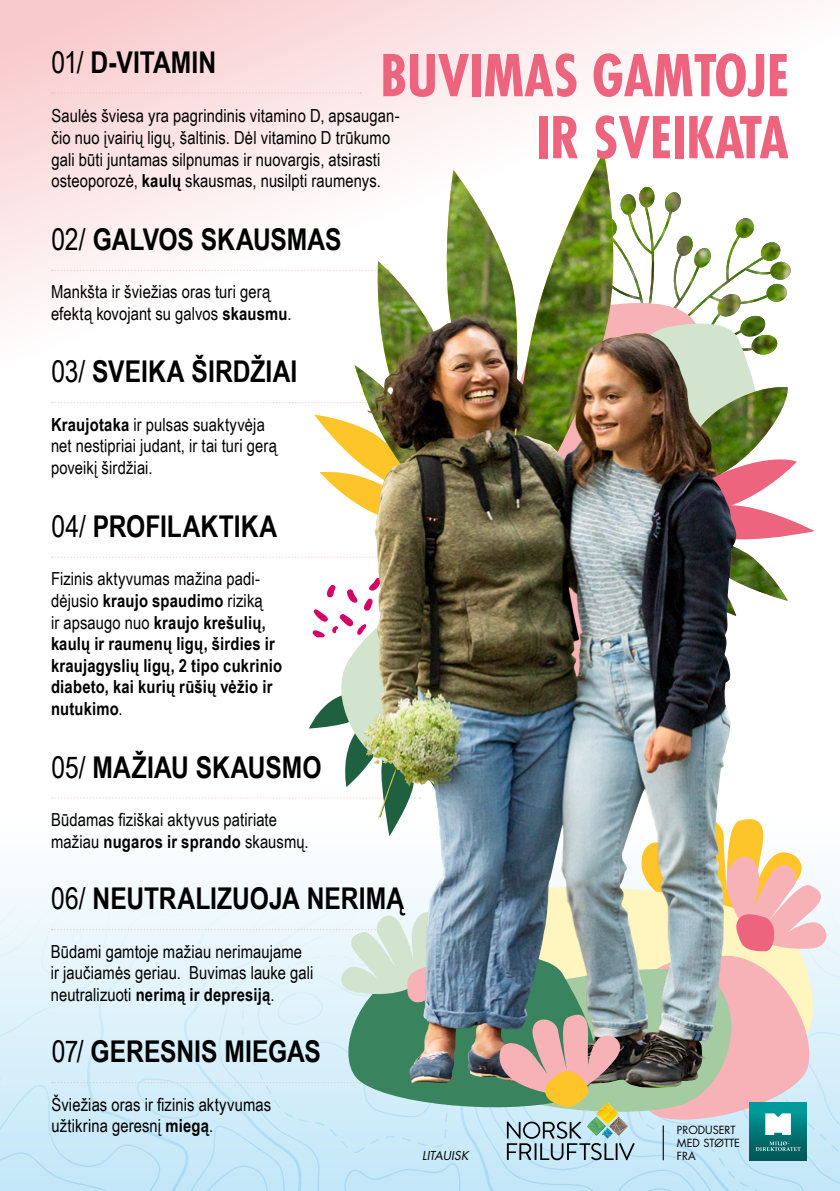
<style>
.page{position:relative;width:840px;height:1191px;background:#fff}
.page>*{position:absolute;margin:0;border:0;box-sizing:border-box;transform-origin:0 0}
.t1{font:700 condensed 56px/62px "Futura";color:#ec647d;text-align:right}
.t2{font:700 30px "Arial Narrow";color:#000}
.t3{font:18px/21.6px "Arial Narrow";letter-spacing:.005em;color:#000}
.t4{font:700 18px/21.6px "Arial Narrow";letter-spacing:.01em;color:#000}
.t5{font:italic 12px "Futura";letter-spacing:-.005em;color:#000}
.t6{font:11px/13.2px "Futura";color:#000}
.s1{font-weight:400}
.s2{font-weight:700}
</style>
<div class="page">
<svg style="left:0;top:0;width:791px;height:309px"></svg>
<svg style="left:52px;top:93px;width:309px;height:1px"></svg>
<svg style="left:52px;top:270px;width:321px;height:1px"></svg>
<svg style="left:620px;top:187px;width:170px;height:122px"></svg>
<img style="left:620px;top:194px;width:157px;height:115px">
<svg style="left:620px;top:286px;width:133px;height:26px"></svg>
<img style="left:373px;top:152px;width:247px;height:160px">
<img style="left:0;top:312px;width:839px;height:879px">
<h2 class="t2" style="left:51px;top:39px;width:166px"><span class="s1">01/</span> D-VITAMIN</h2>
<h1 class="t1" style="left:380px;top:44px;width:410px">BUVIMAS GAMTOJE<br>IR SVEIKATA</h1>
<p class="t3" style="left:51px;top:105px;width:349px">Saulės šviesa yra pagrindinis vitamino D, apsaugan&shy;čio nuo įvairių ligų, šaltinis. Dėl vitamino D trūkumo gali būti juntamas silpnumas ir nuovargis, atsirasti osteoporozė, <span class="s2">kaulų</span> skausmas, nusilpti raumenys.</p>
<h2 class="t2" style="left:51px;top:217px;width:291px"><span class="s1">02/</span> GALVOS SKAUSMAS</h2>
<p class="t3" style="left:51px;top:280px;width:242px">Mankšta ir šviežias oras turi gerą efektą kovojant su galvos <span class="s2">skausmu</span>.</p>
<h2 class="t2" style="left:51px;top:349px;width:247px"><span class="s1">03/</span> SVEIKA ŠIRDŽIAI</h2>
<p class="t3" style="left:51px;top:413px;width:227px"><span class="s2">Kraujotaka</span> ir pulsas suaktyvėja net nestipriai judant, ir tai turi gerą poveikį širdžiai.</p>
<h2 class="t2" style="left:51px;top:503px;width:227px"><span class="s1">04/</span> PROFILAKTIKA</h2>
<p class="t4" style="left:51px;top:567px;width:232px"><span class="s1">Fizinis aktyvumas mažina padi&shy;dėjusio</span> kraujo spaudimo <span class="s1">riziką<br>ir apsaugo nuo</span> kraujo krešulių, kaulų ir raumenų ligų, širdies ir kraujagyslių ligų, 2 tipo cukrinio diabeto, kai kurių rūšių vėžio ir nutukimo<span class="s1">.</span></p>
<h2 class="t2" style="left:51px;top:744px;width:271px"><span class="s1">05/</span> MAŽIAU SKAUSMO</h2>
<p class="t3" style="left:51px;top:808px;width:259px">Būdamas fiziškai aktyvus patiriate mažiau <span class="s2">nugaros ir sprando</span> skausmų.</p>
<h2 class="t2" style="left:51px;top:876px;width:354px"><span class="s1">06/</span> NEUTRALIZUOJA NERIMĄ</h2>
<p class="t3" style="left:51px;top:939px;width:264px">Būdami gamtoje mažiau nerimaujame ir jaučiamės geriau. Buvimas lauke gali neutralizuoti <span class="s2">nerimą ir depresiją</span>.</p>
<h2 class="t2" style="left:52px;top:1029px;width:270px"><span class="s1">07/</span> GERESNIS MIEGAS</h2>
<p class="t3" style="left:51px;top:1093px;width:221px">Šviežias oras ir fizinis aktyvumas užtikrina geresnį <span class="s2">miegą</span>.</p>
<p class="t6" style="left:676px;top:1123px;width:65px">PRODUSERT<br>MED STØTTE</p>
<p class="t5" style="left:422px;top:1147px;width:48px">LITAUISK</p>
<p class="t6" style="left:676px;top:1149px;width:20px">FRA</p>
</div>
